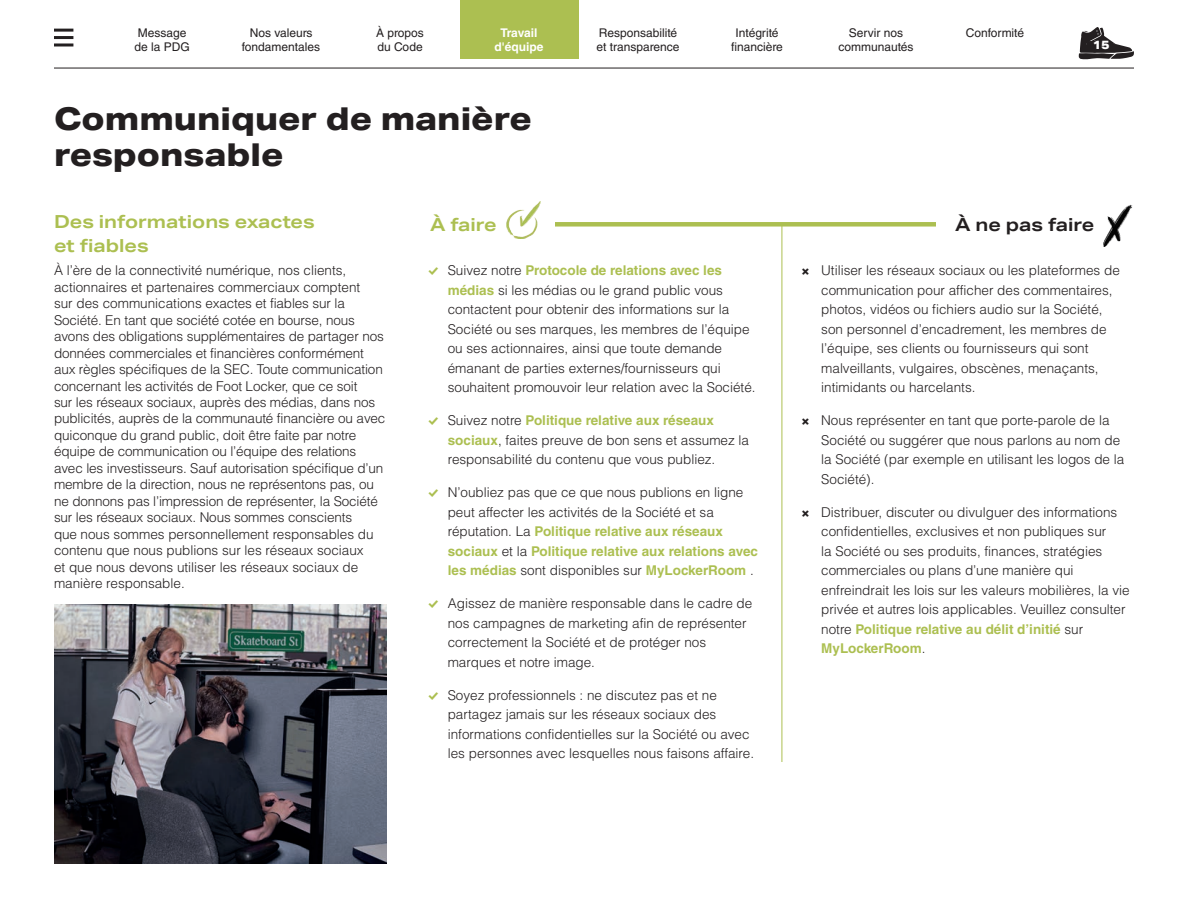
<style>
.page{position:relative;width:1188px;height:918px;background:#fff}
.page>*{position:absolute;margin:0;border:0;box-sizing:border-box;transform-origin:0 0}
.T__5{font:800 31.5px/36px "Aktiv Grotesk Ex";color:#231f20}
.T4{font:700 18px/24px "Aktiv Grotesk Ex";color:#acbf51}
.T4-2{font:700 18px "Aktiv Grotesk Ex";color:#231f20}
.BT{font:300 13.5px/19.5px "Helvetica LT Std";color:#231f20}
.t1{font:12px/13.5px "Helvetica LT Std";color:#231f20;text-align:center}
.t2{font:700 12px/13.5px "Helvetica LT Std";color:#fff;text-align:center}
.t3{font:800 12px "Aktiv Grotesk Ex";color:#fff}
.s1{font-family:"Modern Pictograms";font-weight:400;color:#acbf51}
.s2{font-weight:700;color:#acbf51}
.s3{font-family:"Modern Pictograms";font-weight:400}
</style>
<div class="page">
<div style="left:555px;top:222px;width:381px;height:5px;background:#acbf51"></div>
<hr style="left:782px;top:224px;width:1px;height:538px;background:#acbf51">
<img style="left:1104px;top:205px;width:29px;height:41px">
<img style="left:506px;top:202px;width:35px;height:37px">
<img style="left:54px;top:604px;width:333px;height:260px">
<hr style="left:54px;top:68px;width:1080px;height:1px;background:#231f20">
<div style="left:460px;top:0;width:119px;height:59px;background:#acbf51"></div>
<hr style="left:54px;top:29px;width:19px;height:3px;background:#231f20">
<hr style="left:54px;top:36px;width:19px;height:3px;background:#231f20">
<hr style="left:54px;top:43px;width:19px;height:3px;background:#231f20">
<svg style="left:1079px;top:27px;width:55px;height:32px"></svg>
<p class="t1" style="left:134px;top:26px;width:57px;text-align:left">Message de la PDG</p>
<p class="t1" style="left:242px;top:26px;width:80px">Nos valeurs fondamentales</p>
<p class="t1" style="left:376px;top:26px;width:49px;text-align:left">À propos du Code</p>
<p class="t1" style="left:597px;top:26px;width:85px;text-align:left">Responsabilité et transparence</p>
<p class="t1" style="left:731px;top:26px;width:53px">Intégrité financière</p>
<p class="t1" style="left:839px;top:26px;width:76px">Servir nos communautés</p>
<p class="t1" style="left:966px;top:26px;width:60px">Conformité</p>
<p class="t2" style="left:495px;top:26px;width:50px">Travail d'équipe</p>
<p class="T__5" style="left:54px;top:101px;width:479px">Communiquer de manière responsable</p>
<p class="t3" style="left:1093px;top:38px;width:18px">15</p>
<p class="T4" style="left:430px;top:213px;width:68px">À faire</p>
<p class="T4-2" style="left:955px;top:214px;width:141px">À ne pas faire</p>
<p class="T4" style="left:54px;top:209px;width:262px">Des informations exactes et fiables</p>
<p class="BT" style="left:54px;top:262px;width:333px;line-height:16.5px">À l’ère de la connectivité numérique, nos clients, actionnaires et partenaires commerciaux comptent<br>sur des communications exactes et fiables sur la Société. En tant que société cotée en bourse, nous avons des obligations supplémentaires de partager nos données commerciales et financières conformément aux règles spécifiques de la SEC. Toute communication concernant les activités de Foot Locker, que ce soit<br>sur les réseaux sociaux, auprès des médias, dans nos publicités, auprès de la communauté financière ou avec quiconque du grand public, doit être faite par notre équipe de communication ou l’équipe des relations avec les investisseurs. Sauf autorisation spécifique d’un membre de la direction, nous ne représentons pas, ou ne donnons pas l’impression de représenter, la Société sur les réseaux sociaux. Nous sommes conscients<br>que nous sommes personnellement responsables du contenu que nous publions sur les réseaux sociaux<br>et que nous devons utiliser les réseaux sociaux de manière responsable.</p>
<p class="BT" style="left:448px;top:260px;width:309px;text-indent:-20px"><span class="s1">%</span> Suivez notre <span class="s2">Protocole de relations avec les médias</span> si les médias ou le grand public vous contactent pour obtenir des informations sur la Société ou ses marques, les membres de l’équipe ou ses actionnaires, ainsi que toute demande émanant de parties externes/fournisseurs qui souhaitent promouvoir leur relation avec la Société.</p>
<p class="BT" style="left:821px;top:260px;width:300px;text-indent:-20px"><span class="s3">X</span> Utiliser les réseaux sociaux ou les plateformes de communication pour afficher des commentaires, photos, vidéos ou fichiers audio sur la Société, son personnel d’encadrement, les membres de l’équipe, ses clients ou fournisseurs qui sont malveillants, vulgaires, obscènes, menaçants, intimidants ou harcelants.</p>
<p class="BT" style="left:821px;top:410px;width:305px;text-indent:-20px"><span class="s3">X</span> Nous représenter en tant que porte-parole de la Société ou suggérer que nous parlons au nom de la Société (par exemple en utilisant les logos de la Société).</p>
<p class="BT" style="left:821px;top:502px;width:310px;text-indent:-20px"><span class="s3">X</span> Distribuer, discuter ou divulguer des informations confidentielles, exclusives et non publiques sur<br>la Société ou ses produits, finances, stratégies commerciales ou plans d’une manière qui enfreindrait les lois sur les valeurs mobilières, la vie privée et autres lois applicables. Veuillez consulter notre <span class="s2">Politique relative au délit d’initié</span> sur <span class="s2">MyLockerRoom</span>.</p>
<p class="BT" style="left:448px;top:410px;width:303px;text-indent:-20px"><span class="s1">%</span> Suivez notre <span class="s2">Politique relative aux réseaux sociaux</span>, faites preuve de bon sens et assumez la responsabilité du contenu que vous publiez.</p>
<p class="BT" style="left:448px;top:482px;width:312px;text-indent:-20px"><span class="s1">%</span> N’oubliez pas que ce que nous publions en ligne peut affecter les activités de la Société et sa réputation. La <span class="s2">Politique relative aux réseaux sociaux</span> et la <span class="s2">Politique relative aux relations avec les médias</span> sont disponibles sur <span class="s2">MyLockerRoom</span> .</p>
<p class="BT" style="left:448px;top:593px;width:306px;text-indent:-20px"><span class="s1">%</span> Agissez de manière responsable dans le cadre de nos campagnes de marketing afin de représenter correctement la Société et de protéger nos marques et notre image.</p>
<p class="BT" style="left:448px;top:685px;width:308px;text-indent:-20px"><span class="s1">%</span> Soyez professionnels : ne discutez pas et ne partagez jamais sur les réseaux sociaux des informations confidentielles sur la Société ou avec les personnes avec lesquelles nous faisons affaire.</p>
</div>
